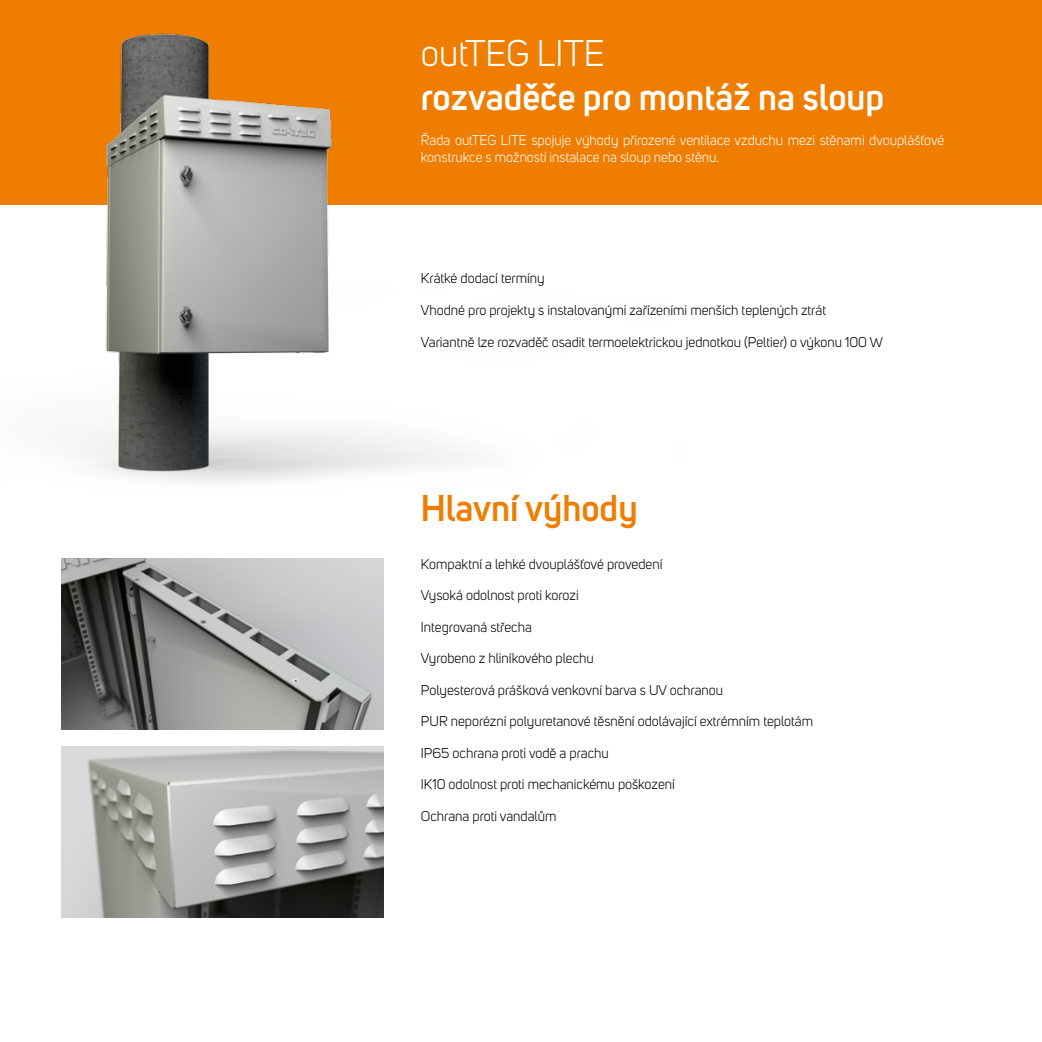
<style>
.page{position:relative;width:1042px;height:1042px;background:#fff}
.page>*{position:absolute;margin:0;border:0;box-sizing:border-box;transform-origin:0 0}
.t1{font:600 36.75px "Uni Sans";color:#fff}
.t2{font:600 36.75px "Uni Sans";color:#ef7d00}
.t3{font:36.75px "Uni Sans";color:#fff}
.t4{font:14px "Uni Sans";color:#000}
.t5{font:14px/16.8px "Uni Sans";color:#fff}
</style>
<div class="page">
<div style="left:0;top:0;width:1042px;height:204px;background:#ef7d00"></div>
<img style="left:0;top:33px;width:729px;height:450px">
<img style="left:61px;top:747px;width:323px;height:171px">
<img style="left:61px;top:558px;width:323px;height:171px">
<h1 class="t3" style="left:421px;top:32px;width:185px">outTEG LITE</h1>
<h1 class="t1" style="left:421px;top:75px;width:465px">rozvaděče pro montáž na sloup</h1>
<p class="t5" style="left:421px;top:132px;width:525px">Řada outTEG LITE spojuje výhody přirozené ventilace vzduchu mezi stěnami dvouplášťové konstrukce s možností instalace na sloup nebo stěnu.</p>
<p class="t4" style="left:421px;top:271px;width:125px">Krátké dodací termíny</p>
<p class="t4" style="left:421px;top:302px;width:406px">Vhodné pro projekty s instalovanými zařízeními menších teplených ztrát</p>
<p class="t4" style="left:421px;top:334px;width:463px">Variantně lze rozvaděč osadit termoelektrickou jednotkou (Peltier) o výkonu 100 W</p>
<h1 class="t2" style="left:421px;top:486px;width:218px">Hlavní výhody</h1>
<p class="t4" style="left:421px;top:556px;width:243px">Kompaktní a lehké dvouplášťové provedení</p>
<p class="t4" style="left:421px;top:587px;width:159px">Vysoká odolnost proti korozi</p>
<p class="t4" style="left:421px;top:619px;width:112px">Integrovaná střecha</p>
<p class="t4" style="left:421px;top:650px;width:174px">Vyrobeno z hliníkového plechu</p>
<p class="t4" style="left:421px;top:682px;width:304px">Polyesterová prášková venkovní barva s UV ochranou</p>
<p class="t4" style="left:421px;top:713px;width:394px">PUR neporézní polyuretanové těsnění odolávající extrémním teplotám</p>
<p class="t4" style="left:421px;top:745px;width:189px">IP65 ochrana proti vodě a prachu</p>
<p class="t4" style="left:421px;top:776px;width:256px">IK10 odolnost proti mechanickému poškození</p>
<p class="t4" style="left:421px;top:808px;width:137px">Ochrana proti vandalům</p>
</div>
